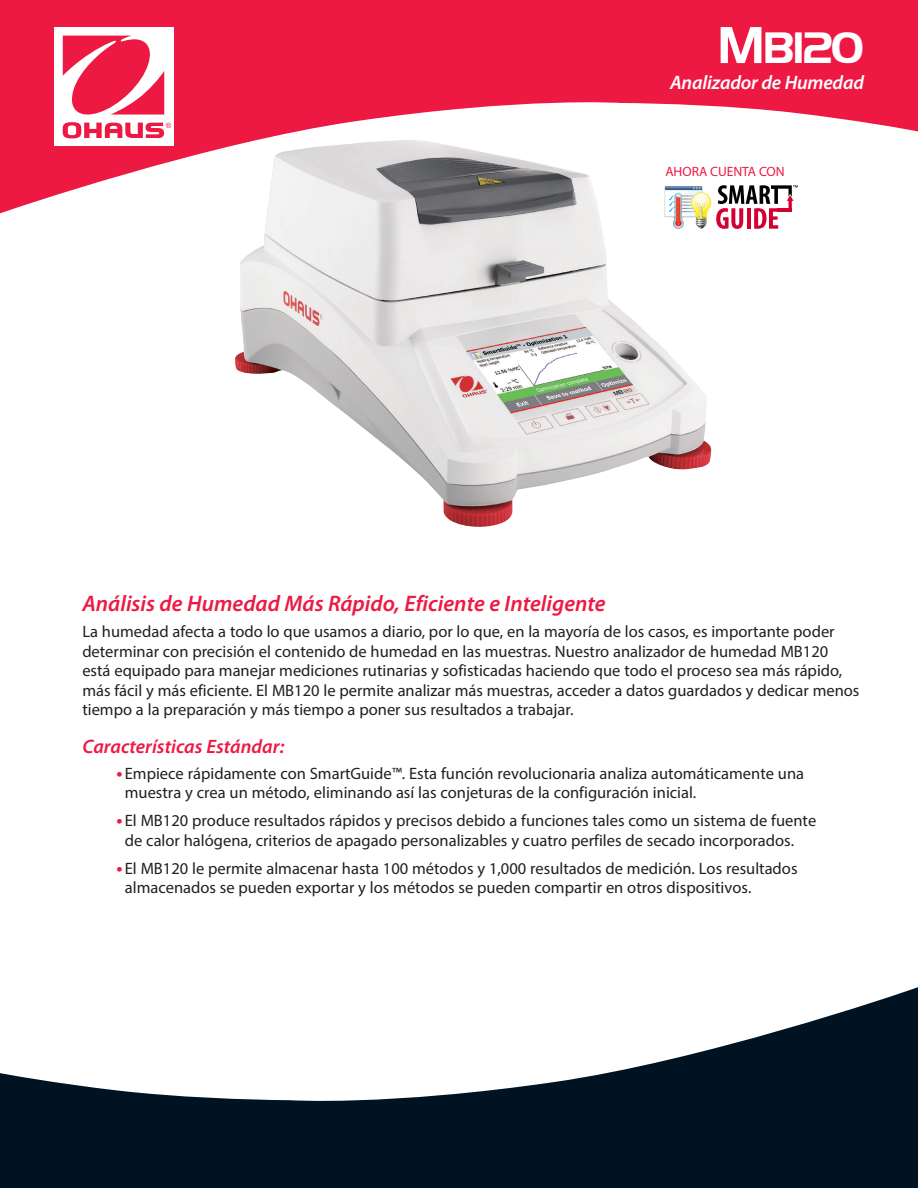
<style>
.page{position:relative;width:918px;height:1188px;background:#fff}
.page>*{position:absolute;margin:0;border:0;box-sizing:border-box;transform-origin:0 0}
.Cover_Product_Name{font:700 45.9px "Handel Got D";color:#fff}
.Cover_Headline_Text{font:italic 600 22.5px "Myriad Pro";color:#ed1943}
.Cover_Standard_Featu{font:italic 600 19.5px "Myriad Pro";color:#ed1943}
.Cover_Product_Sub_Ti{font:italic 600 19.5px "Myriad Pro";letter-spacing:-.01em;color:#fff}
.Cover_Copy_Text{font:16.5px/19.5px "Myriad Pro";color:#231f20}
.t1{font:13.5px "Myriad Pro";color:#ed1943}
.s1{font-size:54px}
.s2{font-weight:700;font-size:18px;color:#ed1943}
</style>
<div class="page">
<svg style="left:0;top:0;width:918px;height:214px;fill:#ed1943"></svg>
<div style="left:54px;top:27px;width:120px;height:119px;background:#fff"></div>
<svg style="left:63px;top:36px;width:108px;height:102px"></svg>
<svg style="left:0;top:987px;width:918px;height:201px;fill:#001322"></svg>
<img style="left:234px;top:140px;width:478px;height:387px">
<svg style="left:716px;top:185px;width:82px;height:44px"></svg>
<img style="left:663px;top:182px;width:49px;height:49px">
<div style="left:661px;top:164px;width:132px;height:14px;background:#fff"></div>
<p class="Cover_Product_Name" style="left:717px;top:22px;width:148px"><span class="s1">M</span>B120</p>
<p class="Cover_Product_Sub_Ti" style="left:670px;top:70px;width:195px">Analizador de Humedad</p>
<p class="t1" style="left:665px;top:163px;width:121px">AHORA CUENTA CON</p>
<p class="Cover_Headline_Text" style="left:82px;top:590px;width:525px">Análisis de Humedad Más Rápido, Eficiente e Inteligente</p>
<p class="Cover_Copy_Text" style="left:82px;top:622px;width:779px">La humedad afecta a todo lo que usamos a diario, por lo que, en la mayoría de los casos, es importante poder determinar con precisión el contenido de humedad en las muestras. Nuestro analizador de humedad MB120 está equipado para manejar mediciones rutinarias y sofisticadas haciendo que todo el proceso sea más rápido, más fácil y más eficiente. El MB120 le permite analizar más muestras, acceder a datos guardados y dedicar menos tiempo a la preparación y más tiempo a poner sus resultados a trabajar.</p>
<p class="Cover_Standard_Featu" style="left:82px;top:734px;width:203px">Características Estándar:</p>
<p class="Cover_Copy_Text" style="left:125px;top:763px;width:681px;text-indent:-9px"><span class="s2">•</span> Empiece rápidamente con SmartGuide™. Esta función revolucionaria analiza automáticamente una muestra y crea un método, eliminando así las conjeturas de la configuración inicial.</p>
<p class="Cover_Copy_Text" style="left:125px;top:811px;width:693px;text-indent:-9px"><span class="s2">•</span> El MB120 produce resultados rápidos y precisos debido a funciones tales como un sistema de fuente de calor halógena, criterios de apagado personalizables y cuatro perfiles de secado incorporados.</p>
<p class="Cover_Copy_Text" style="left:125px;top:858px;width:674px;text-indent:-9px"><span class="s2">•</span> El MB120 le permite almacenar hasta 100 métodos y 1,000 resultados de medición. Los resultados almacenados se pueden exportar y los métodos se pueden compartir en otros dispositivos.</p>
</div>
